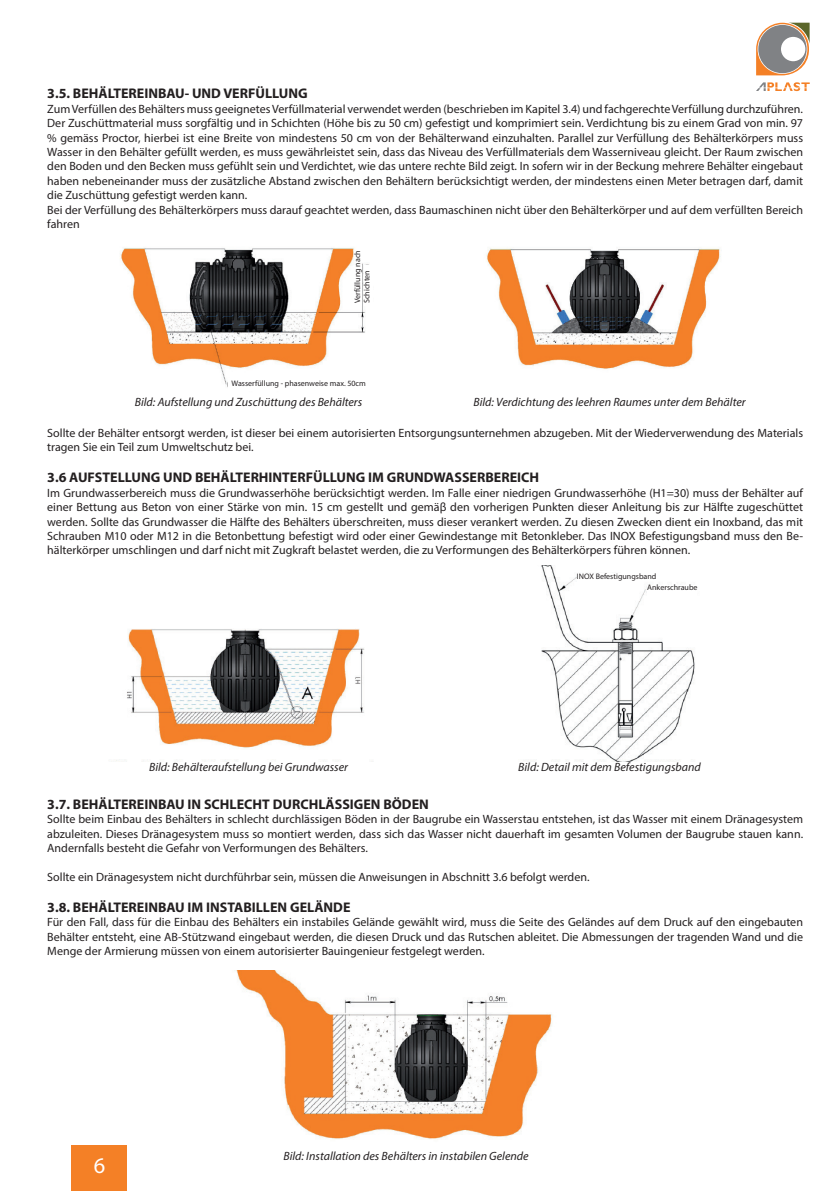
<style>
.page{position:relative;width:840px;height:1191px;background:#fff}
.page>*{position:absolute;margin:0;border:0;box-sizing:border-box;transform-origin:0 0}
.t1{font:22.4px "Myriad Pro";color:#fff}
.t2{font:700 14px "Myriad Pro";color:#231f20}
.t3{font:12px/14.4px "Myriad Pro";color:#231f20;text-align:justify}
.t4{font:italic 12px "Myriad Pro";color:#231f20}
.t5{font:8px/9.6px "Myriad Pro";color:#231f20}
</style>
<div class="page">
<div style="left:71px;top:1145px;width:56px;height:46px;background:#f48026"></div>
<svg style="left:756px;top:82px;width:53px;height:9px"></svg>
<svg style="left:756px;top:23px;width:53px;height:52px"></svg>
<img style="left:120px;top:248px;width:601px;height:139px">
<img style="left:116px;top:566px;width:579px;height:196px">
<img style="left:234px;top:970px;width:318px;height:169px">
<div style="left:363px;top:265px;width:9px;height:41px;background:#fff"></div>
<div style="left:353px;top:265px;width:9px;height:41px;background:#fff"></div>
<div style="left:228px;top:378px;width:117px;height:12px;background:#fff"></div>
<div style="left:576px;top:573px;width:44px;height:12px;background:#fff"></div>
<div style="left:647px;top:584px;width:49px;height:11px;background:#fff"></div>
<p class="t2" style="left:47px;top:85px;width:262px">3.5. BEHÄLTEREINBAU- UND VERFÜLLUNG</p>
<p class="t3" style="left:47px;top:101px;width:757px;text-align:left">Zum Verfüllen des Behälters muss geeignetes Verfüllmaterial verwendet werden (beschrieben im Kapitel 3.4) und fachgerechte Verfüllung durchzuführen.<br>Der Zuschüttmaterial muss sorgfältig und in Schichten (Höhe bis zu 50 cm) gefestigt und komprimiert sein. Verdichtung bis zu einem Grad von min. 97 % gemäss Proctor, hierbei ist eine Breite von mindestens 50 cm von der Behälterwand einzuhalten. Parallel zur Verfüllung des Behälterkörpers muss Wasser in den Behälter gefüllt werden, es muss gewährleistet sein, dass das Niveau des Verfüllmaterials dem Wasserniveau gleicht. Der Raum zwischen den Boden und den Becken muss gefühlt sein und Verdichtet, wie das untere rechte Bild zeigt. In sofern wir in der Beckung mehrere Behälter eingebaut haben nebeneinander muss der zusätzliche Abstand zwischen den Behältern berücksichtigt werden, der mindestens einen Meter betragen darf, damit die Zuschüttung gefestigt werden kann.<br>Bei der Verfüllung des Behälterkörpers muss darauf geachtet werden, dass Baumaschinen nicht über den Behälterkörper und auf dem verfüllten Bereich fahren</p>
<p class="t5" style="left:352px;top:303px;width:54px;rotate:-90deg">Verfüllung nach<br>Schichten</p>
<p class="t5" style="left:231px;top:378px;width:136px">Wasserfüllung - phasenweise max. 50cm</p>
<p class="t4" style="left:135px;top:394px;width:229px">Bild: Aufstellung und Zuschüttung des Behälters</p>
<p class="t4" style="left:473px;top:394px;width:273px">Bild: Verdichtung des leehren Raumes unter dem Behälter</p>
<p class="t3" style="left:47px;top:425px;width:756px">Sollte der Behälter entsorgt werden, ist dieser bei einem autorisierten Entsorgungsunternehmen abzugeben. Mit der Wiederverwendung des Materials tragen Sie ein Teil zum Umweltschutz bei.</p>
<p class="t2" style="left:47px;top:468px;width:493px">3.6 AUFSTELLUNG UND BEHÄLTERHINTERFÜLLUNG IM GRUNDWASSERBEREICH</p>
<p class="t3" style="left:47px;top:485px;width:757px">Im Grundwasserbereich muss die Grundwasserhöhe berücksichtigt werden. Im Falle einer niedrigen Grundwasserhöhe (H1=30) muss der Behälter auf einer Bettung aus Beton von einer Stärke von min. 15 cm gestellt und gemäβ den vorherigen Punkten dieser Anleitung bis zur Hälfte zugeschüttet werden. Sollte das Grundwasser die Hälfte des Behälters überschreiten, muss dieser verankert werden. Zu diesen Zwecken dient ein Inoxband, das mit Schrauben M10 oder M12 in die Betonbettung befestigt wird oder einer Gewindestange mit Betonkleber. Das INOX Befestigungsband muss den Be&shy;hälterkörper umschlingen und darf nicht mit Zugkraft belastet werden, die zu Verformungen des Behälterkörpers führen können.</p>
<p class="t4" style="left:149px;top:759px;width:200px">Bild: Behälteraufstellung bei Grundwasser</p>
<p class="t5" style="left:647px;top:571px;width:52px;line-height:11px;text-indent:-70px">INOX Befestigungsband<br>Ankerschraube</p>
<p class="t4" style="left:518px;top:759px;width:184px">Bild: Detail mit dem Befestigungsband</p>
<p class="t2" style="left:47px;top:795px;width:383px">3.7. BEHÄLTEREINBAU IN SCHLECHT DURCHLÄSSIGEN BÖDEN</p>
<p class="t3" style="left:47px;top:811px;width:757px">Sollte beim Einbau des Behälters in schlecht durchlässigen Böden in der Baugrube ein Wasserstau entstehen, ist das Wasser mit einem Dränagesystem abzuleiten. Dieses Dränagesystem muss so montiert werden, dass sich das Wasser nicht dauerhaft im gesamten Volumen der Baugrube stauen kann.<br>Andernfalls besteht die Gefahr von Verformungen des Behälters.</p>
<p class="t3" style="left:47px;top:869px;width:543px">Sollte ein Dränagesystem nicht durchführbar sein, müssen die Anweisungen in Abschnitt 3.6 befolgt werden.</p>
<p class="t2" style="left:47px;top:898px;width:304px">3.8. BEHÄLTEREINBAU IM INSTABILLEN GELÄNDE</p>
<p class="t3" style="left:47px;top:915px;width:757px">Für den Fall, dass für die Einbau des Behälters ein instabiles Gelände gewählt wird, muss die Seite des Geländes auf dem Druck auf den eingebauten Behälter entsteht, eine AB-Stützwand eingebaut werden, die diesen Druck und das Rutschen ableitet. Die Abmessungen der tragenden Wand und die Menge der Armierung müssen von einem autorisierter Bauingenieur festgelegt werden.</p>
<h1 class="t1" style="left:94px;top:1151px;width:13px">6</h1>
<p class="t4" style="left:283px;top:1148px;width:246px">Bild: Installation des Behälters in instabilen Gelende</p>
</div>
